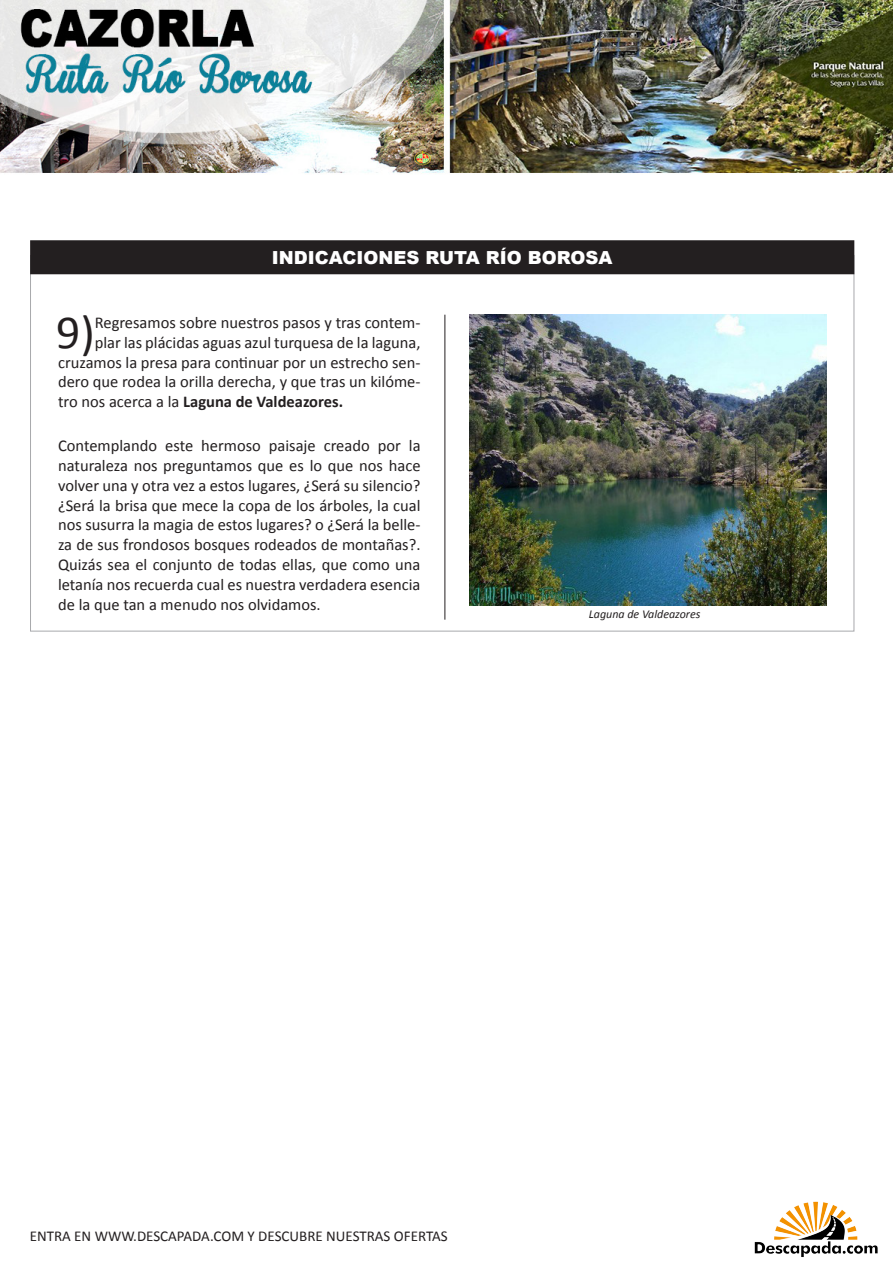
<style>
.page{position:relative;width:893px;height:1263px;background:#fff}
.page>*{position:absolute;margin:0;border:0;box-sizing:border-box;transform-origin:0 0}
.t1{font:47.7px "Calibri";color:#231f20}
.t2{font:900 18px "Arial";color:#fff}
.t3{font:16.5px/19.8px "Calibri";color:#231f20;text-align:justify}
.t4{font:700 16.5px "Calibri";color:#231f20}
.t5{font:15px "Calibri";color:#231f20}
.t6{font:italic 12px "Calibri";color:#231f20}
.s1{font-weight:400}
</style>
<div class="page">
<img style="left:754px;top:1201px;width:124px;height:56px">
<img style="left:0;top:0;width:893px;height:174px">
<div style="left:31px;top:241px;width:823px;height:33px;background:#231f20"></div>
<div style="left:30px;top:240px;width:824px;height:34px;border:2px solid #231f20"></div>
<img style="left:469px;top:315px;width:357px;height:291px">
<hr style="left:445px;top:315px;width:1px;height:305px;background:#231f20">
<p class="t2" style="left:272px;top:244px;width:342px">INDICACIONES RUTA RÍO BOROSA</p>
<p class="t1" style="left:56px;top:302px;width:40px">9)</p>
<p class="t3" style="left:95px;top:313px;width:327px">Regresamos sobre nuestros pasos y tras contem-</p>
<p class="t3" style="left:95px;top:332px;width:327px">plar las plácidas aguas azul turquesa de la laguna,</p>
<p class="t3" style="left:58px;top:352px;width:364px">cruzamos la presa para continuar por un estrecho sen-</p>
<p class="t3" style="left:58px;top:372px;width:364px">dero que rodea la orilla derecha, y que tras un kilóme-</p>
<p class="t4" style="left:58px;top:391px;width:287px"><span class="s1">tro nos acerca a la</span> Laguna de Valdeazores.</p>
<p class="t3" style="left:58px;top:436px;width:364px">Contemplando este hermoso paisaje creado por la naturaleza nos preguntamos que es lo que nos hace volver una y otra vez a estos lugares, ¿Será su silencio? ¿Será la brisa que mece la copa de los árboles, la cual nos susurra la magia de estos lugares? o ¿Será la belle&shy;za de sus frondosos bosques rodeados de montañas?.<br>Quizás sea el conjunto de todas ellas, que como una letanía nos recuerda cual es nuestra verdadera esencia de la que tan a menudo nos olvidamos.</p>
<p class="t6" style="left:589px;top:606px;width:113px">Laguna de Valdeazores</p>
<p class="t5" style="left:30px;top:1226px;width:419px">ENTRA EN WWW.DESCAPADA.COM Y DESCUBRE NUESTRAS OFERTAS</p>
</div>
